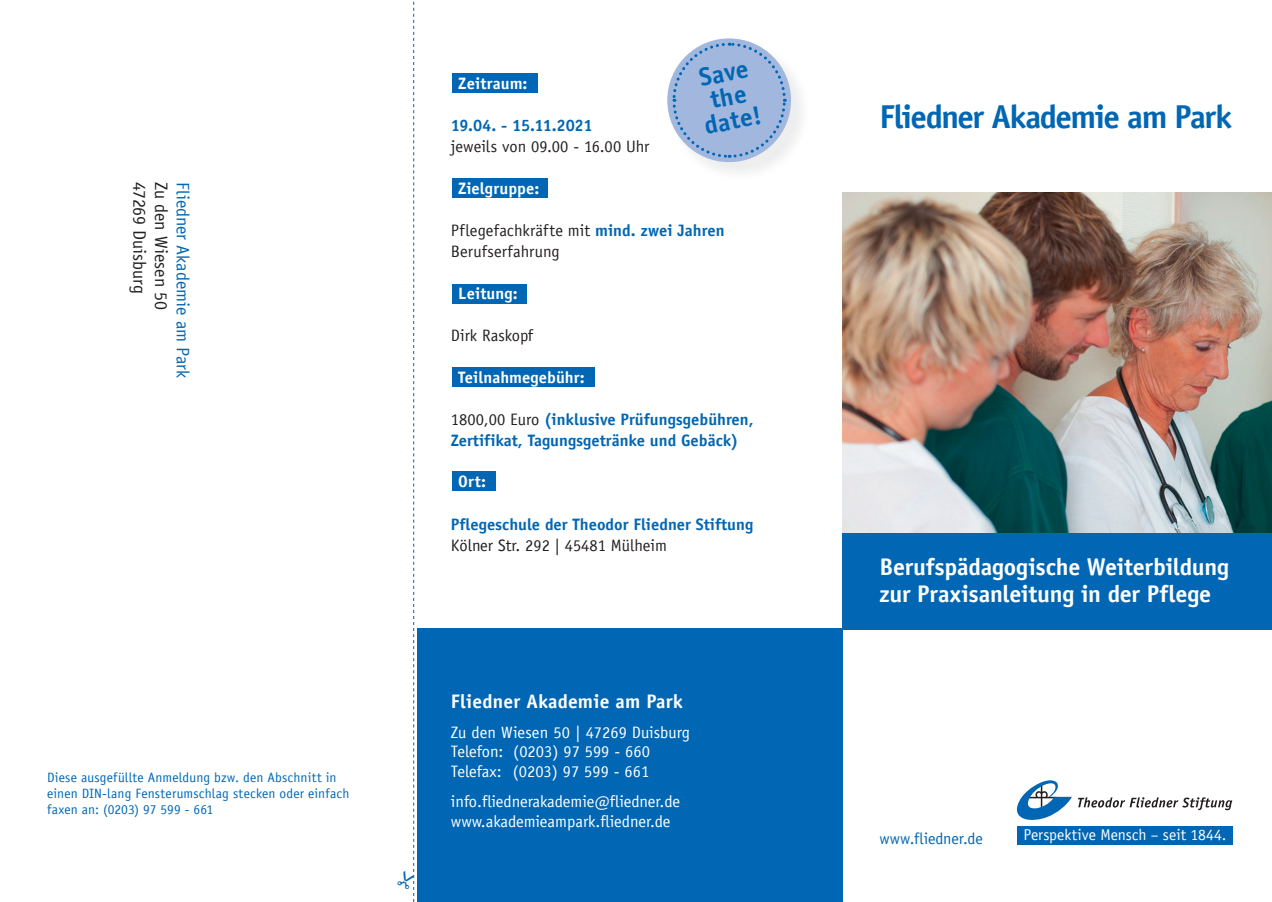
<style>
.page{position:relative;width:1272px;height:902px;background:#fff}
.page>*{position:absolute;margin:0;border:0;box-sizing:border-box;transform-origin:0 0}
.t1{font:700 33px "Officina Sans";letter-spacing:-.045em;color:#0166b3}
.t2{font:700 25.5px/24px "Officina Sans";color:#0166b3;text-align:center}
.t3{font:700 24px/27px "Officina Sans";letter-spacing:-.01em;color:#fff}
.t4{font:700 19.5px "Officina Sans";letter-spacing:.01em;color:#fff}
.t5{font:18px "Officina Sans";letter-spacing:-.005em;color:#231f20}
.t6{font:18px "Officina Sans";letter-spacing:-.005em;color:#0166b3}
.t7{font:16.5px/19.8px "Officina Sans";color:#fff}
.t8{font:700 16.5px/21px "Officina Sans";color:#0166b3}
.t9{font:16.5px/21px "Officina Sans";color:#231f20}
.t10{font:700 16.5px "Officina Sans";letter-spacing:.005em;color:#fff}
.t11{font:700 16.5px "Officina Sans";letter-spacing:-.025em;color:#0166b3}
.t12{font:16.05px "Officina Sans";letter-spacing:-.005em;color:#0166b3}
.t13{font:15.6px "Officina Sans";color:#fff}
.t14{font:13.5px/16.2px "Officina Sans";letter-spacing:.01em;color:#0166b3}
.s1{font-weight:700;color:#0166b3}
.s2{font-weight:400;color:#231f20}
</style>
<div class="page">
<div style="left:417px;top:628px;width:425px;height:273px;background:#0166b3"></div>
<img style="left:842px;top:192px;width:429px;height:341px">
<div style="left:842px;top:533px;width:429px;height:96px;background:#0166b3"></div>
<div style="left:1016px;top:826px;width:216px;height:18px;background:#0166b3"></div>
<svg style="left:1078px;top:797px;width:154px;height:13px"></svg>
<svg style="left:1016px;top:780px;width:55px;height:39px"></svg>
<div style="left:452px;top:73px;width:85px;height:20px;background:#0166b3"></div>
<div style="left:452px;top:179px;width:95px;height:19px;background:#0166b3"></div>
<div style="left:452px;top:284px;width:75px;height:19px;background:#0166b3"></div>
<div style="left:452px;top:367px;width:142px;height:19px;background:#0166b3"></div>
<div style="left:452px;top:471px;width:43px;height:19px;background:#0166b3"></div>
<img style="left:669px;top:72px;width:133px;height:101px">
<img style="left:790px;top:110px;width:12px;height:1px">
<div style="left:667px;top:38px;width:124px;height:124px;background:#a2b7dd;border-radius:50%"></div>
<svg style="left:671px;top:41px;width:116px;height:118px"></svg>
<svg style="left:413px;top:1px;width:2px;height:900px"></svg>
<p class="t5" style="left:151px;top:182px;width:113px;rotate:90deg">47269 Duisburg</p>
<p class="t5" style="left:172px;top:182px;width:130px;rotate:90deg">Zu den Wiesen 50</p>
<p class="t6" style="left:194px;top:182px;width:198px;rotate:90deg">Fliedner Akademie am Park</p>
<p class="t14" style="left:47px;top:769px;width:304px">Diese ausgefüllte Anmeldung bzw. den Abschnitt in einen DIN-lang Fensterumschlag stecken oder einfach faxen an: (0203) 97 599 - 661</p>
<p class="t10" style="left:458px;top:73px;width:71px">Zeitraum:</p>
<p class="t11" style="left:451px;top:115px;width:143px">19.04. - 15.11.2021</p>
<p class="t9" style="left:451px;top:136px;width:200px">jeweils von 09.00 - 16.00 Uhr</p>
<p class="t10" style="left:458px;top:178px;width:82px">Zielgruppe:</p>
<h2 class="t2" style="left:693px;top:66px;width:59px;rotate:-11deg">Save the date!</h2>
<p class="t9" style="left:451px;top:220px;width:275px">Pflegefachkräfte mit <span class="s1">mind. zwei Jahren<br></span>Berufserfahrung</p>
<p class="t10" style="left:458px;top:282px;width:61px">Leitung:</p>
<p class="t9" style="left:451px;top:325px;width:84px">Dirk Raskopf</p>
<p class="t10" style="left:458px;top:366px;width:128px">Teilnahmegebühr:</p>
<p class="t8" style="left:451px;top:409px;width:304px"><span class="s2">1800,00 Euro</span> (inklusive Prüfungsgebühren,<br>Zertifikat, Tagungsgetränke und Gebäck)</p>
<p class="t10" style="left:458px;top:471px;width:29px">Ort:</p>
<p class="t8" style="left:451px;top:514px;width:304px">Pflegeschule der Theodor Fliedner Stiftung</p>
<p class="t9" style="left:451px;top:535px;width:217px">Kölner Str. 292 | 45481 Mülheim</p>
<p class="t4" style="left:451px;top:688px;width:233px">Fliedner Akademie am Park</p>
<p class="t7" style="left:451px;top:722px;width:240px">Zu den Wiesen 50 | 47269 Duisburg<br>Telefon: (0203) 97 599 - 660<br>Telefax: (0203) 97 599 - 661</p>
<p class="t7" style="left:451px;top:791px;width:230px">info.fliednerakademie@fliedner.de www.akademieampark.fliedner.de</p>
<h1 class="t1" style="left:879px;top:97px;width:354px">Fliedner Akademie am Park</h1>
<h3 class="t3" style="left:879px;top:553px;width:351px">Berufspädagogische Weiterbildung zur Praxisanleitung in der Pflege</h3>
<p class="t12" style="left:879px;top:828px;width:105px">www.fliedner.de</p>
<p class="t13" style="left:1023px;top:825px;width:204px">Perspektive Mensch – seit 1844.</p>
</div>
